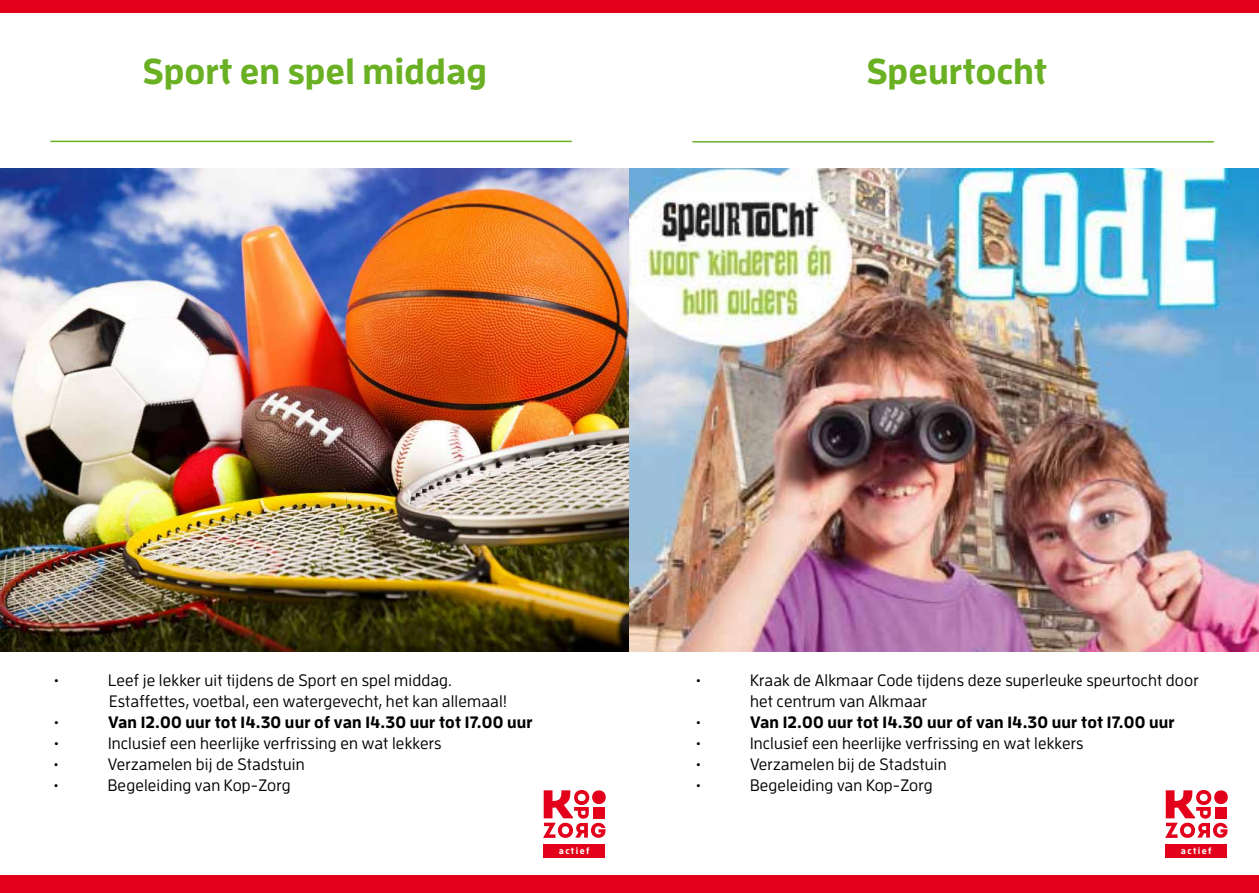
<style>
.page{position:relative;width:1259px;height:893px;background:#fff}
.page>*{position:absolute;margin:0;border:0;box-sizing:border-box;transform-origin:0 0}
.t1{font:700 36px "Enzo OT";color:#6ab023}
.t2{font:500 16.5px/21px "Enzo OT";letter-spacing:.01em;color:#000}
.t3{font:700 16.5px "Enzo OT";letter-spacing:.01em;color:#000}
.t4{font:700 9px "Enzo OT";letter-spacing:.16em;color:#fff}
</style>
<div class="page">
<div style="left:0;top:876px;width:1259px;height:17px;background:#e2001a"></div>
<div style="left:0;top:0;width:1259px;height:12px;background:#e2001a"></div>
<img style="left:0;top:168px;width:1259px;height:483px">
<hr style="left:50px;top:141px;width:522px;height:1px;background:#6ab023">
<hr style="left:692px;top:141px;width:521px;height:2px;background:#6ab023">
<svg style="left:543px;top:790px;width:63px;height:48px"></svg>
<div style="left:593px;top:807px;width:12px;height:11px;background:#e2001a"></div>
<div style="left:543px;top:844px;width:62px;height:13px;background:#e2001a"></div>
<svg style="left:1165px;top:790px;width:62px;height:48px"></svg>
<div style="left:1215px;top:807px;width:12px;height:11px;background:#e2001a"></div>
<div style="left:1165px;top:844px;width:62px;height:13px;background:#e2001a"></div>
<h1 class="t1" style="left:142px;top:48px;width:346px">Sport en spel middag</h1>
<h1 class="t1" style="left:866px;top:49px;width:182px">Speurtocht</h1>
<p class="t2" style="left:54px;top:669px;width:6px">•</p>
<p class="t2" style="left:108px;top:669px;width:401px">Leef je lekker uit tijdens de Sport en spel middag.<br>Estaffettes, voetbal, een watergevecht, het kan allemaal!</p>
<p class="t2" style="left:54px;top:711px;width:6px">•</p>
<p class="t3" style="left:108px;top:711px;width:426px">Van 12.00 uur tot 14.30 uur of van 14.30 uur tot 17.00 uur</p>
<p class="t2" style="left:54px;top:732px;width:6px">•</p>
<p class="t2" style="left:108px;top:732px;width:335px">Inclusief een heerlijke verfrissing en wat lekkers</p>
<p class="t2" style="left:54px;top:753px;width:6px">•</p>
<p class="t2" style="left:108px;top:753px;width:198px">Verzamelen bij de Stadstuin</p>
<p class="t2" style="left:54px;top:774px;width:6px">•</p>
<p class="t2" style="left:108px;top:774px;width:184px">Begeleiding van Kop-Zorg</p>
<p class="t2" style="left:696px;top:669px;width:6px">•</p>
<p class="t2" style="left:750px;top:669px;width:450px">Kraak de Alkmaar Code tijdens deze superleuke speurtocht door het centrum van Alkmaar</p>
<p class="t2" style="left:696px;top:711px;width:6px">•</p>
<p class="t3" style="left:750px;top:712px;width:426px">Van 12.00 uur tot 14.30 uur of van 14.30 uur tot 17.00 uur</p>
<p class="t2" style="left:696px;top:732px;width:6px">•</p>
<p class="t2" style="left:750px;top:732px;width:335px">Inclusief een heerlijke verfrissing en wat lekkers</p>
<p class="t2" style="left:696px;top:753px;width:6px">•</p>
<p class="t2" style="left:750px;top:753px;width:198px">Verzamelen bij de Stadstuin</p>
<p class="t2" style="left:696px;top:774px;width:6px">•</p>
<p class="t2" style="left:750px;top:774px;width:184px">Begeleiding van Kop-Zorg</p>
<p class="t4" style="left:559px;top:845px;width:32px">actief</p>
<p class="t4" style="left:1180px;top:845px;width:32px">actief</p>
</div>
